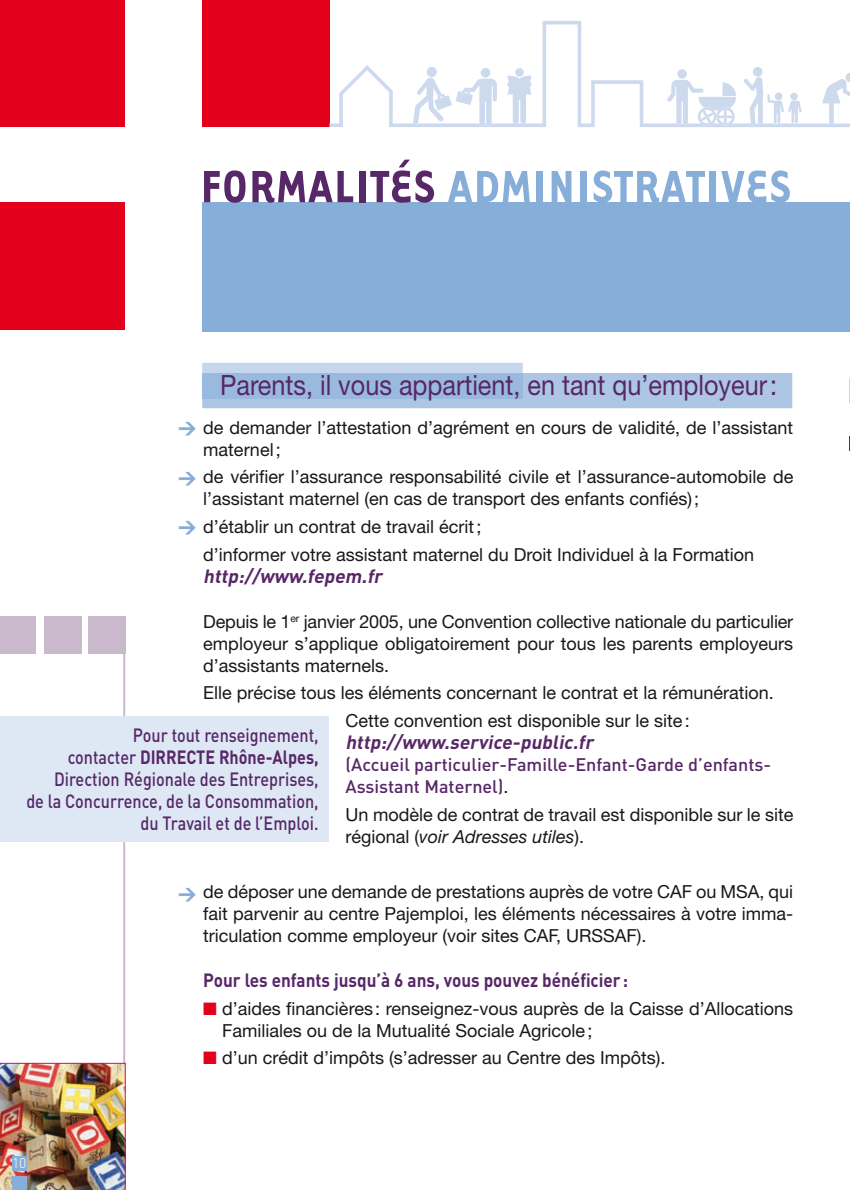
<style>
.page{position:relative;width:850px;height:1190px;background:#fff}
.page>*{position:absolute;margin:0;border:0;box-sizing:border-box;transform-origin:0 0}
.t1{font:700 52px "Tarzana Narrow";letter-spacing:.03em;color:#86aed8}
.t2{font:28px "Helvetica Neue";color:#572767;scale:.9 1}
.t3{font:500 19px/22px "DIN";color:#572767;text-align:right;scale:.85 1}
.t4{font:italic 700 19px "DIN";color:#572767}
.t5{font:700 19px "DIN";color:#572767;scale:.9 1}
.t6{font:18px/22px "Helvetica Neue";color:#1a171c}
.t7{font:500 18px/22px "DIN";color:#572767}
.t8{font:900 18px "DIN";color:#86aed8}
.t9{font:300 14px "DIN";color:#fff}
.s1{color:#572767}
.s2{font-family:"DIN";font-weight:900;color:#86aed8}
.s3{font-family:"Helvetica Neue";font-weight:400;color:#1a171c}
.s4{font-style:italic}
.s5{color:#e2001a}
.s6{font-weight:700}
</style>
<div class="page">
<hr style="left:123px;top:616px;width:2px;height:538px;background:#cab9cc">
<div style="left:0;top:616px;width:36px;height:38px;background:#cab9cc"></div>
<div style="left:44px;top:616px;width:38px;height:38px;background:#cab9cc"></div>
<div style="left:88px;top:616px;width:38px;height:38px;background:#cab9cc"></div>
<div style="left:0;top:0;width:125px;height:127px;background:#e2001a"></div>
<div style="left:0;top:203px;width:125px;height:127px;background:#e2001a"></div>
<div style="left:202px;top:0;width:127px;height:127px;background:#e2001a"></div>
<div style="left:202px;top:202px;width:646px;height:130px;background:#86aed8"></div>
<hr style="left:848px;top:202px;width:1px;height:130px;background:#86aed8">
<svg style="left:329px;top:21px;width:520px;height:106px"></svg>
<svg style="left:202px;top:363px;width:590px;height:45px;background:#bcd0e9"></svg>
<div style="left:202px;top:373px;width:320px;height:25px;background:#99b9de"></div>
<div style="left:0;top:716px;width:328px;height:125px;background:#dee7f4"></div>
<img style="left:0;top:1063px;width:125px;height:127px">
<h1 class="t1" style="left:201px;top:154px;width:591px"><span class="s1">FORMALITÉS</span> ADMINISTRATIVES</h1>
<h2 class="t2" style="left:220px;top:368px;width:620px">Parents, il vous appartient, en tant qu’employeur :</h2>
<p class="t6" style="left:203px;top:416px;width:591px;text-indent:-25px"><span class="s2">&gt;</span> de demander l’attestation d’agrément en cours de validité, de l’assistant maternel ;</p>
<p class="t6" style="left:203px;top:466px;width:591px;text-indent:-25px"><span class="s2">&gt;</span> de vérifier l’assurance responsabilité civile et l’assurance-automobile de l’assistant maternel (en cas de transport des enfants confiés) ;</p>
<p class="t6" style="left:203px;top:512px;width:552px;line-height:27.6px;text-indent:-25px"><span class="s2">&gt;</span> d’établir un contrat de travail écrit ;<br>d’informer votre assistant maternel du Droit Individuel à la Formation</p>
<p class="t4" style="left:203px;top:563px;width:184px">http://www.fepem.fr</p>
<p class="t6" style="left:203px;top:610px;width:591px;text-align:justify">Depuis le 1<sup>er</sup> janvier 2005, une Convention collective nationale du particulier employeur s’applique obligatoirement pour tous les parents employeurs d’assistants maternels.</p>
<p class="t6" style="left:345px;top:678px;width:429px;line-height:27.6px;text-indent:-142px">Elle précise tous les éléments concernant le contrat et la rémunération.<br>Cette convention est disponible sur le site :</p>
<p class="t4" style="left:345px;top:729px;width:253px">http://www.service-public.fr</p>
<p class="t7" style="left:345px;top:753px;width:427px">(Accueil particulier-Famille-Enfant-Garde d’enfants-<br>Assistant Maternel)<span class="s3">.</span></p>
<p class="t6" style="left:345px;top:803px;width:449px">Un modèle de contrat de travail est disponible sur le site régional (<span class="s4">voir Adresses utiles</span>).</p>
<p class="t6" style="left:203px;top:880px;width:591px;text-align:justify">de déposer une demande de prestations auprès de votre CAF ou MSA, qui fait parvenir au centre Pajemploi, les éléments nécessaires à votre imma&shy;triculation comme employeur (voir sites CAF, URSSAF).</p>
<p class="t5" style="left:203px;top:967px;width:473px">Pour les enfants jusqu’à 6 ans, vous pouvez bénéficier :</p>
<p class="t6" style="left:222px;top:997px;width:572px;text-indent:-19px"><span class="s5">■</span> d’aides financières : renseignez-vous auprès de la Caisse d’Allocations<br>Familiales ou de la Mutualité Sociale Agricole ;</p>
<p class="t6" style="left:203px;top:1046px;width:463px"><span class="s5">■</span> d’un crédit d’impôts (s’adresser au Centre des Impôts).</p>
<p class="t3" style="left:26px;top:724px;width:345px">Pour tout renseignement,<br>contacter <span class="s6">DIRRECTE Rhône-Alpes,<br></span>Direction Régionale des Entreprises,<br>de la Concurrence, de la Consommation, du Travail et de l’Emploi.</p>
<p class="t8" style="left:178px;top:881px;width:20px">&gt;</p>
<p class="t9" style="left:12px;top:1154px;width:15px">10</p>
</div>
